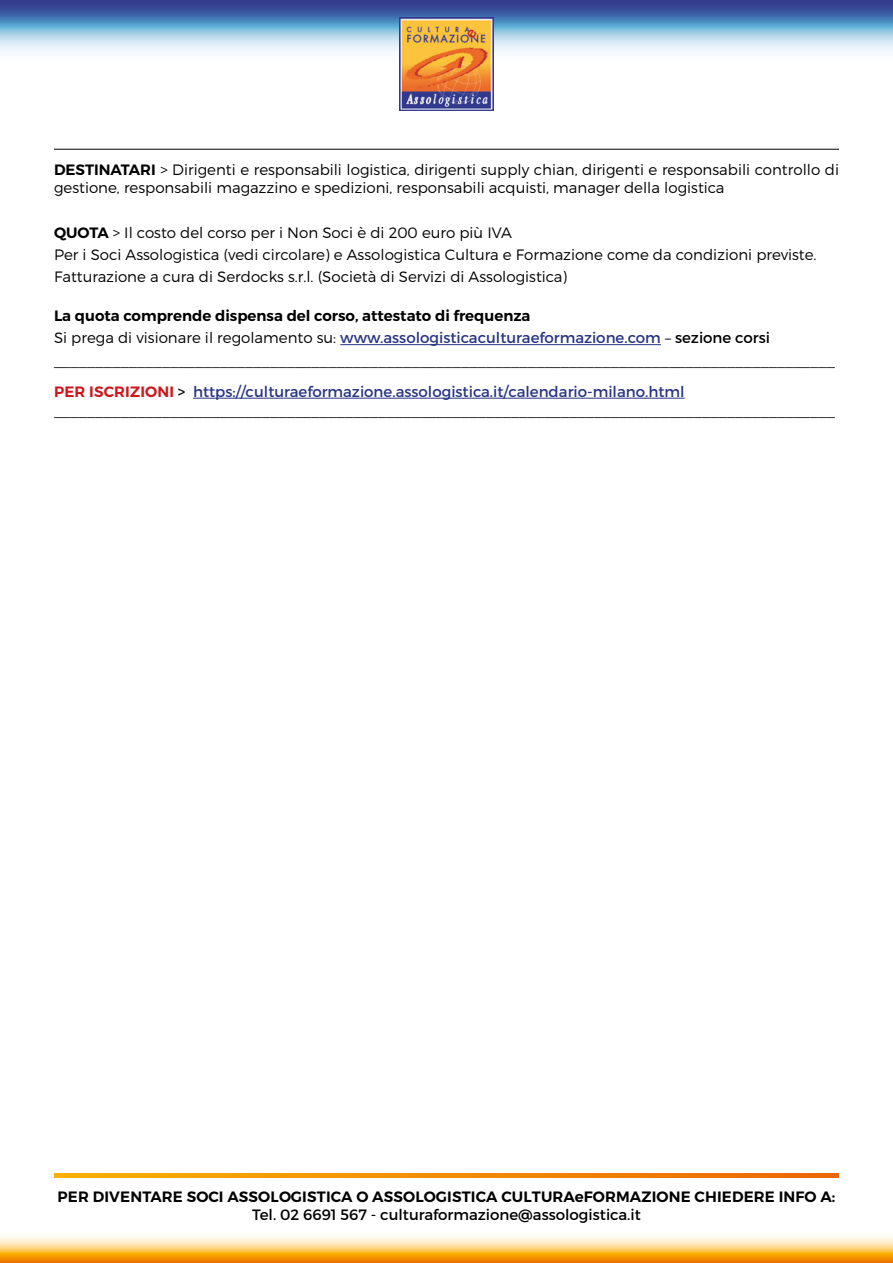
<style>
.page{position:relative;width:893px;height:1263px;background:#fff}
.page>*{position:absolute;margin:0;border:0;box-sizing:border-box;transform-origin:0 0}
.t1{font:300 15px/18px "Montserrat";color:#000}
.t2{font:15px "Montserrat";color:#283583}
.t3{font:600 15px "Montserrat";letter-spacing:.01em;color:#000}
.t4{font:15px "Montserrat";color:#000}
.s1{font-weight:600}
.s2{font-weight:300;color:#000}
.s3{color:#000}
.s4{font-weight:600;color:#cd171a}
</style>
<div class="page">
<svg style="left:0;top:0;width:893px;height:69px"></svg>
<svg style="left:0;top:1236px;width:893px;height:27px;background:#fac268"></svg>
<svg style="left:54px;top:1174px;width:785px;height:4px;background:#f28c00"></svg>
<img style="left:400px;top:17px;width:93px;height:94px">
<hr style="left:54px;top:149px;width:785px;height:1px;background:#000">
<hr style="left:340px;top:344px;width:321px;height:1px;background:#283583">
<hr style="left:193px;top:398px;width:492px;height:1px;background:#283583">
<p class="t1" style="left:54px;top:161px;width:786px"><span class="s1">DESTINATARI</span> &gt; Dirigenti e responsabili logistica, dirigenti supply chian, dirigenti e responsabili controllo di gestione, responsabili magazzino e spedizioni, responsabili acquisti, manager della logistica</p>
<p class="t1" style="left:54px;top:223px;width:459px"><span class="s1">QUOTA</span> &gt; Il costo del corso per i Non Soci è di 200 euro più IVA</p>
<p class="t1" style="left:54px;top:246px;width:764px">Per i Soci Assologistica (vedi circolare) e Assologistica Cultura e Formazione come da condizioni previste.</p>
<p class="t1" style="left:54px;top:268px;width:515px">Fatturazione a cura di Serdocks s.r.l. (Società di Servizi di Assologistica)</p>
<p class="t3" style="left:54px;top:306px;width:478px">La quota comprende dispensa del corso, attestato di frequenza</p>
<p class="t2" style="left:54px;top:329px;width:717px"><span class="s2">Si prega di visionare il regolamento su:</span> www.assologisticaculturaeformazione.com <span class="s2">–</span> <span class="s3">sezione corsi</span></p>
<p class="t1" style="left:54px;top:351px;width:783px">______________________________________________________________________________________________</p>
<p class="t2" style="left:54px;top:382px;width:632px"><span class="s4">PER ISCRIZIONI</span> <span class="s3">&gt;</span> https://culturaeformazione.assologistica.it/calendario-milano.html</p>
<p class="t1" style="left:54px;top:400px;width:783px">______________________________________________________________________________________________</p>
<p class="t3" style="left:58px;top:1187px;width:779px">PER DIVENTARE SOCI ASSOLOGISTICA O ASSOLOGISTICA CULTURAeFORMAZIONE CHIEDERE INFO A:</p>
<p class="t4" style="left:252px;top:1205px;width:390px">Tel. 02 6691 567 - culturaformazione@assologistica.it</p>
</div>
